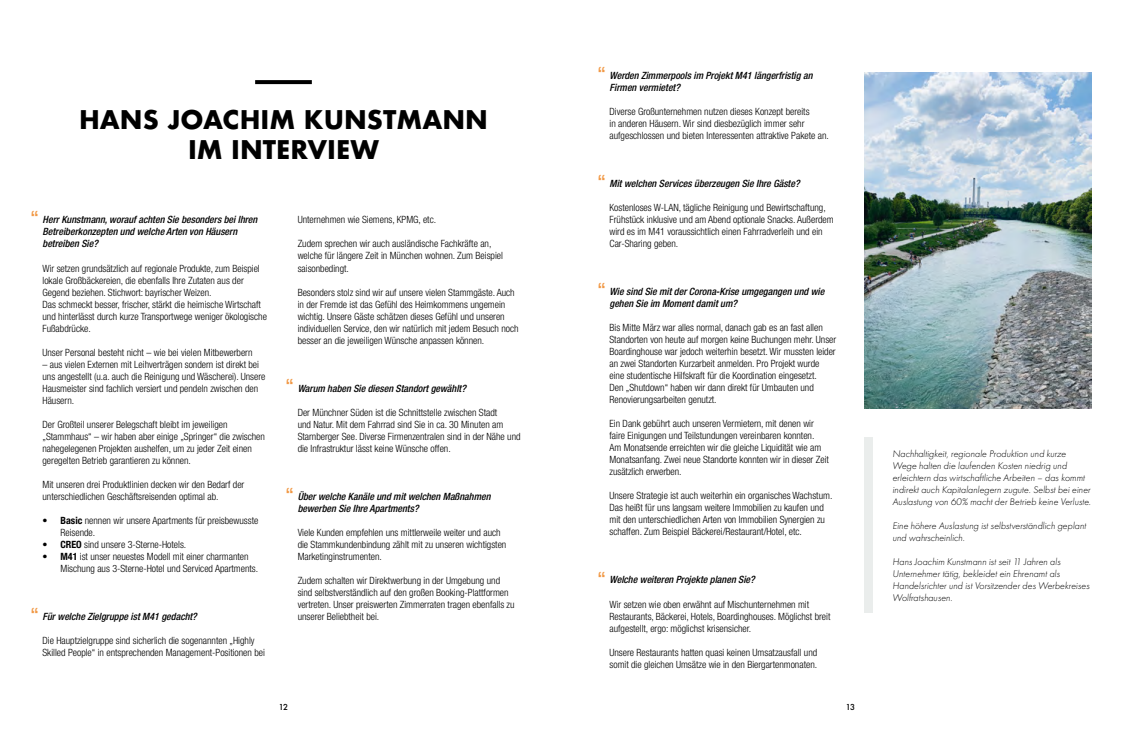
<style>
.page{position:relative;width:1134px;height:738px;background:#fff}
.page>*{position:absolute;margin:0;border:0;box-sizing:border-box;transform-origin:0 0}
.t1{font:700 25px/30px "Futura";color:#000;text-align:center}
.t2{font:20px "Oswald";color:#f19946}
.t3{font:300 condensed 10px/12px "Helvetica Neue LT Std";color:#000}
.t4{font:italic 500 condensed 10px/12px "Helvetica Neue LT Std";color:#000}
.t5{font:italic 300 10px/12px "Futura PT";color:#000}
.t6{font:500 8px "Futura";color:#000}
.s1{font-weight:700}
</style>
<div class="page">
<svg style="left:255px;top:80px;width:57px;height:4px"></svg>
<img style="left:865px;top:72px;width:226px;height:336px">
<div style="left:865px;top:437px;width:8px;height:175px;background:#eaedec"></div>
<h1 class="t1" style="left:79px;top:104px;width:410px">HANS JOACHIM KUNSTMANN<br>IM INTERVIEW</h1>
<h2 class="t2" style="left:31px;top:202px;width:9px">“</h2>
<p class="t4" style="left:43px;top:214px;width:216px">Herr Kunstmann, worauf achten Sie besonders bei Ihren<br>Betreiberkonzepten und welche Arten von Häusern betreiben Sie?</p>
<p class="t3" style="left:43px;top:262px;width:226px">Wir setzen grundsätzlich auf regionale Produkte, zum Beispiel lokale Großbäckereien, die ebenfalls Ihre Zutaten aus der Gegend beziehen. Stichwort: bayrischer Weizen.<br>Das schmeckt besser, frischer, stärkt die heimische Wirtschaft und hinterlässt durch kurze Transportwege weniger ökologische Fußabdrücke.</p>
<p class="t3" style="left:43px;top:346px;width:211px">Unser Personal besteht nicht – wie bei vielen Mitbewerbern</p>
<p class="t3" style="left:43px;top:358px;width:224px">– aus vielen Externen mit Leihverträgen sondern ist direkt bei uns angestellt (u.a. auch die Reinigung und Wäscherei). Unsere Hausmeister sind fachlich versiert und pendeln zwischen den Häusern.</p>
<p class="t3" style="left:43px;top:418px;width:224px">Der Großteil unserer Belegschaft bleibt im jeweiligen „Stammhaus“ – wir haben aber einige „Springer“ die zwischen nahegelegenen Projekten aushelfen, um zu jeder Zeit einen geregelten Betrieb garantieren zu können.</p>
<p class="t3" style="left:43px;top:478px;width:203px">Mit unseren drei Produktlinien decken wir den Bedarf der unterschiedlichen Geschäftsreisenden optimal ab.</p>
<p class="t3" style="left:61px;top:514px;width:199px;text-indent:-18px"><span class="s1">• Basic</span> nennen wir unsere Apartments für preisbewusste<br>Reisende.</p>
<p class="t3" style="left:43px;top:538px;width:145px"><span class="s1">• CREO</span> sind unsere 3-Sterne-Hotels.</p>
<p class="t3" style="left:61px;top:550px;width:199px;text-indent:-18px"><span class="s1">• M41</span> ist unser neuestes Modell mit einer charmanten<br>Mischung aus 3-Sterne-Hotel und Serviced Apartments.</p>
<p class="t4" style="left:43px;top:610px;width:156px">Für welche Zielgruppe ist M41 gedacht?</p>
<p class="t3" style="left:43px;top:634px;width:224px">Die Hauptzielgruppe sind sicherlich die sogenannten „Highly<br>Skilled People“ in entsprechenden Management-Positionen bei</p>
<h2 class="t2" style="left:31px;top:598px;width:9px">“</h2>
<p class="t3" style="left:298px;top:214px;width:140px">Unternehmen wie Siemens, KPMG, etc.</p>
<p class="t3" style="left:298px;top:238px;width:207px">Zudem sprechen wir auch ausländische Fachkräfte an, welche für längere Zeit in München wohnen. Zum Beispiel saisonbedingt.</p>
<p class="t3" style="left:298px;top:286px;width:222px">Besonders stolz sind wir auf unsere vielen Stammgäste. Auch in der Fremde ist das Gefühl des Heimkommens ungemein wichtig. Unsere Gäste schätzen dieses Gefühl und unseren individuellen Service, den wir natürlich mit jedem Besuch noch besser an die jeweiligen Wünsche anpassen können.</p>
<p class="t4" style="left:298px;top:382px;width:170px">Warum haben Sie diesen Standort gewählt?</p>
<p class="t3" style="left:298px;top:406px;width:224px">Der Münchner Süden ist die Schnittstelle zwischen Stadt<br>und Natur. Mit dem Fahrrad sind Sie in ca. 30 Minuten am Starnberger See. Diverse Firmenzentralen sind in der Nähe und die Infrastruktur lässt keine Wünsche offen.</p>
<p class="t4" style="left:298px;top:490px;width:194px">Über welche Kanäle und mit welchen Maßnahmen bewerben Sie Ihre Apartments?</p>
<p class="t3" style="left:298px;top:526px;width:210px">Viele Kunden empfehlen uns mittlerweile weiter und auch die Stammkundenbindung zählt mit zu unseren wichtigsten<br>Marketinginstrumenten.</p>
<p class="t3" style="left:298px;top:574px;width:218px">Zudem schalten wir Direktwerbung in der Umgebung und sind selbstverständlich auf den großen Booking-Plattformen vertreten. Unser preiswerten Zimmerraten tragen ebenfalls zu unserer Beliebtheit bei.</p>
<h2 class="t2" style="left:286px;top:370px;width:9px">“</h2>
<h2 class="t2" style="left:286px;top:478px;width:9px">“</h2>
<h2 class="t2" style="left:598px;top:58px;width:9px">“</h2>
<p class="t4" style="left:609px;top:69px;width:204px">Werden Zimmerpools im Projekt M41 längerfristig an<br>Firmen vermietet?</p>
<p class="t3" style="left:609px;top:105px;width:221px">Diverse Großunternehmen nutzen dieses Konzept bereits<br>in anderen Häusern. Wir sind diesbezüglich immer sehr aufgeschlossen und bieten Interessenten attraktive Pakete an.</p>
<p class="t4" style="left:609px;top:177px;width:192px">Mit welchen Services überzeugen Sie Ihre Gäste?</p>
<p class="t3" style="left:609px;top:201px;width:226px">Kostenloses W-LAN, tägliche Reinigung und Bewirtschaftung, Frühstück inklusive und am Abend optionale Snacks. Außerdem wird es im M41 voraussichtlich einen Fahrradverleih und ein Car-Sharing geben.</p>
<p class="t4" style="left:609px;top:285px;width:216px">Wie sind Sie mit der Corona-Krise umgegangen und wie gehen Sie im Moment damit um?</p>
<p class="t3" style="left:609px;top:321px;width:228px">Bis Mitte März war alles normal, danach gab es an fast allen Standorten von heute auf morgen keine Buchungen mehr. Unser Boardinghouse war jedoch weiterhin besetzt. Wir mussten leider an zwei Standorten Kurzarbeit anmelden. Pro Projekt wurde eine studentische Hilfskraft für die Koordination eingesetzt.<br>Den „Shutdown“ haben wir dann direkt für Umbauten und Renovierungsarbeiten genutzt.</p>
<p class="t3" style="left:609px;top:417px;width:221px">Ein Dank gebührt auch unseren Vermietern, mit denen wir faire Einigungen und Teilstundungen vereinbaren konnten.<br>Am Monatsende erreichten wir die gleiche Liquidität wie am Monatsanfang. Zwei neue Standorte konnten wir in dieser Zeit zusätzlich erwerben.</p>
<p class="t3" style="left:609px;top:489px;width:224px">Unsere Strategie ist auch weiterhin ein organisches Wachstum.<br>Das heißt für uns langsam weitere Immobilien zu kaufen und mit den unterschiedlichen Arten von Immobilien Synergien zu schaffen. Zum Beispiel Bäckerei/Restaurant/Hotel, etc.</p>
<p class="t4" style="left:609px;top:573px;width:147px">Welche weiteren Projekte planen Sie?</p>
<p class="t3" style="left:609px;top:597px;width:222px">Wir setzen wie oben erwähnt auf Mischunternehmen mit<br>Restaurants, Bäckerei, Hotels, Boardinghouses. Möglichst breit aufgestellt, ergo: möglichst krisensicher.</p>
<p class="t3" style="left:609px;top:645px;width:209px">Unsere Restaurants hatten quasi keinen Umsatzausfall und somit die gleichen Umsätze wie in den Biergartenmonaten.</p>
<h2 class="t2" style="left:598px;top:166px;width:9px">“</h2>
<h2 class="t2" style="left:598px;top:274px;width:9px">“</h2>
<h2 class="t2" style="left:598px;top:562px;width:9px">“</h2>
<p class="t6" style="left:279px;top:700px;width:11px">12</p>
<p class="t6" style="left:846px;top:700px;width:11px">13</p>
<p class="t5" style="left:892px;top:447px;width:200px">Nachhaltigkeit, regionale Produktion und kurze Wege halten die laufenden Kosten niedrig und erleichtern das wirtschaftliche Arbeiten – das kommt indirekt auch Kapitalanlegern zugute. Selbst bei einer Auslastung von 60% macht der Betrieb keine Verluste.</p>
<p class="t5" style="left:892px;top:519px;width:195px">Eine höhere Auslastung ist selbstverständlich geplant und wahrscheinlich.</p>
<p class="t5" style="left:892px;top:555px;width:199px">Hans Joachim Kunstmann ist seit 11 Jahren als Unternehmer tätig, bekleidet ein Ehrenamt als Handelsrichter und ist Vorsitzender des Werbekreises Wolfratshausen.</p>
</div>
